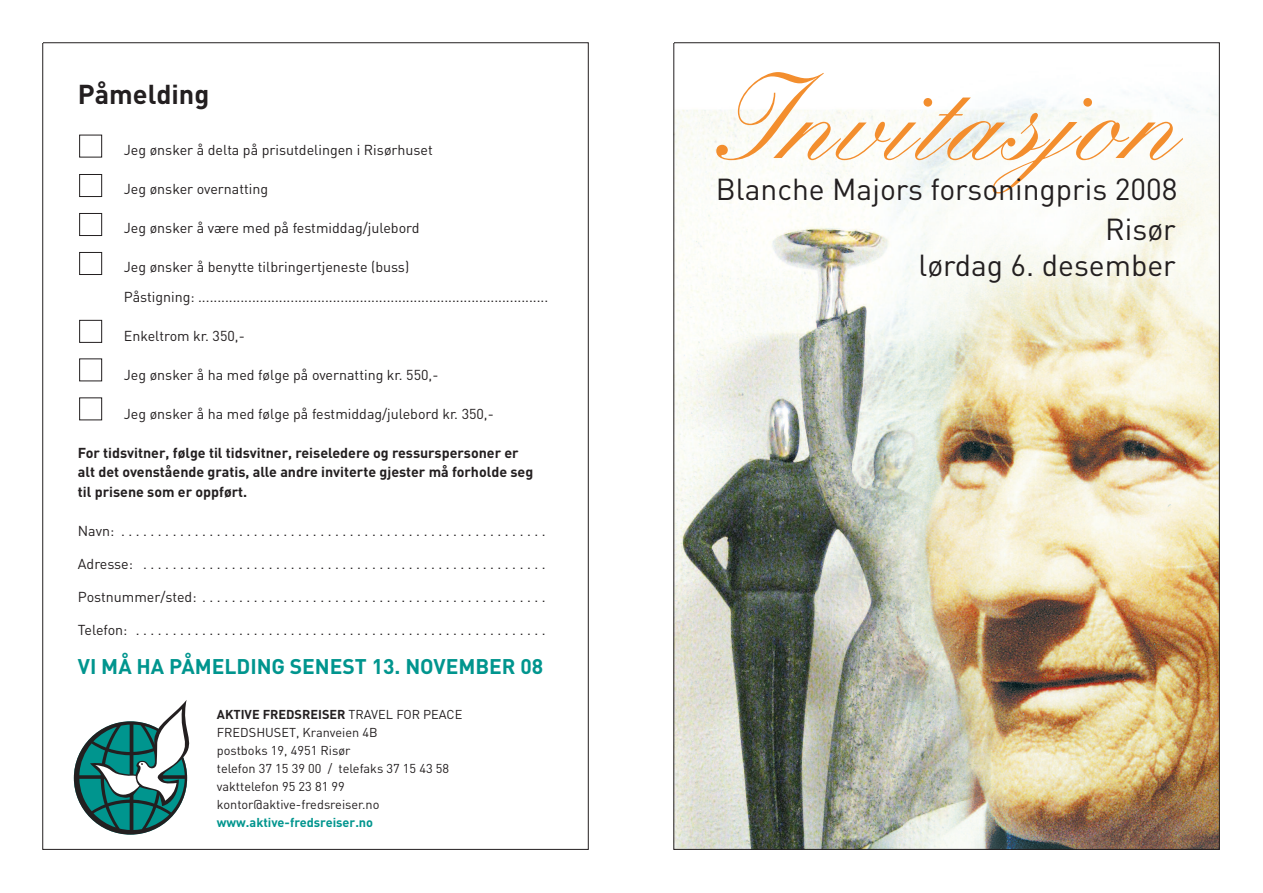
<style>
.page{position:relative;width:1263px;height:893px;background:#fff}
.page>*{position:absolute;margin:0;border:0;box-sizing:border-box;transform-origin:0 0}
.t1{font:500 120px "Kuenstler Script";color:#f38e2e}
.t2{font:30px/40.2px "DIN";color:#231f20;text-align:right}
.t3{font:700 27px "DIN";color:#231f20}
.t4{font:700 21px "DIN";color:#00958e}
.t5{font:14.25px/30px "DIN";color:#231f20}
.t6{font:700 14.25px/19.5px "DIN";color:#231f20}
.t7{font:12.75px/18px "DIN";color:#231f20}
.t8{font:700 12.75px "DIN";color:#00958e}
.s1{font-weight:700}
</style>
<div class="page">
<img style="left:676px;top:94px;width:541px;height:754px">
<svg style="left:74px;top:700px;width:116px;height:135px"></svg>
<div style="left:79px;top:135px;width:23px;height:22px;border:1px solid #231f20"></div>
<div style="left:79px;top:174px;width:23px;height:23px;border:1px solid #231f20"></div>
<div style="left:79px;top:213px;width:23px;height:23px;border:1px solid #231f20"></div>
<div style="left:79px;top:252px;width:23px;height:23px;border:1px solid #231f20"></div>
<div style="left:79px;top:320px;width:23px;height:23px;border:1px solid #231f20"></div>
<div style="left:79px;top:359px;width:23px;height:22px;border:1px solid #231f20"></div>
<div style="left:79px;top:398px;width:23px;height:22px;border:1px solid #231f20"></div>
<h3 class="t3" style="left:78px;top:78px;width:133px">Påmelding</h3>
<p class="t5" style="left:124px;top:134px;width:310px">Jeg ønsker å delta på prisutdelingen i Risørhuset</p>
<p class="t5" style="left:124px;top:173px;width:146px">Jeg ønsker overnatting</p>
<p class="t5" style="left:124px;top:212px;width:297px">Jeg ønsker å være med på festmiddag/julebord</p>
<p class="t5" style="left:124px;top:251px;width:426px">Jeg ønsker å benytte tilbringertjeneste (buss)<br>Påstigning: ...........................................................................................</p>
<p class="t5" style="left:124px;top:320px;width:122px">Enkeltrom kr. 350,-</p>
<p class="t5" style="left:124px;top:359px;width:316px">Jeg ønsker å ha med følge på overnatting kr. 550,-</p>
<p class="t5" style="left:124px;top:398px;width:371px">Jeg ønsker å ha med følge på festmiddag/julebord kr. 350,-</p>
<p class="t6" style="left:78px;top:443px;width:457px">For tidsvitner, følge til tidsvitner, reiseledere og ressurspersoner er alt det ovenstående gratis, alle andre inviterte gjester må forholde seg til prisene som er oppført.</p>
<p class="t5" style="left:78px;top:515px;width:469px">Navn: ..........................................................</p>
<p class="t5" style="left:78px;top:548px;width:469px">Adresse: .......................................................</p>
<p class="t5" style="left:78px;top:581px;width:469px">Postnummer/sted: ...............................................</p>
<p class="t5" style="left:78px;top:614px;width:469px">Telefon: ........................................................</p>
<h3 class="t4" style="left:78px;top:654px;width:467px">VI MÅ HA PÅMELDING SENEST 13. NOVEMBER 08</h3>
<p class="t7" style="left:217px;top:705px;width:247px"><span class="s1">AKTIVE FREDSREISER</span> TRAVEL FOR PEACE<br>FREDSHUSET, Kranveien 4B<br>postboks 19, 4951 Risør<br>telefon 37 15 39 00 / telefaks 37 15 43 58 vakttelefon 95 23 81 99 kontor@aktive-fredsreiser.no</p>
<p class="t8" style="left:217px;top:815px;width:158px">www.aktive-fredsreiser.no</p>
<h1 class="t1" style="left:715px;top:74px;width:464px">Invitasjon</h1>
<h2 class="t2" style="left:716px;top:168px;width:463px">Blanche Majors forsoningpris 2008<br>Risør</h2>
<h2 class="t2" style="left:918px;top:244px;width:259px">lørdag 6. desember</h2>
</div>
